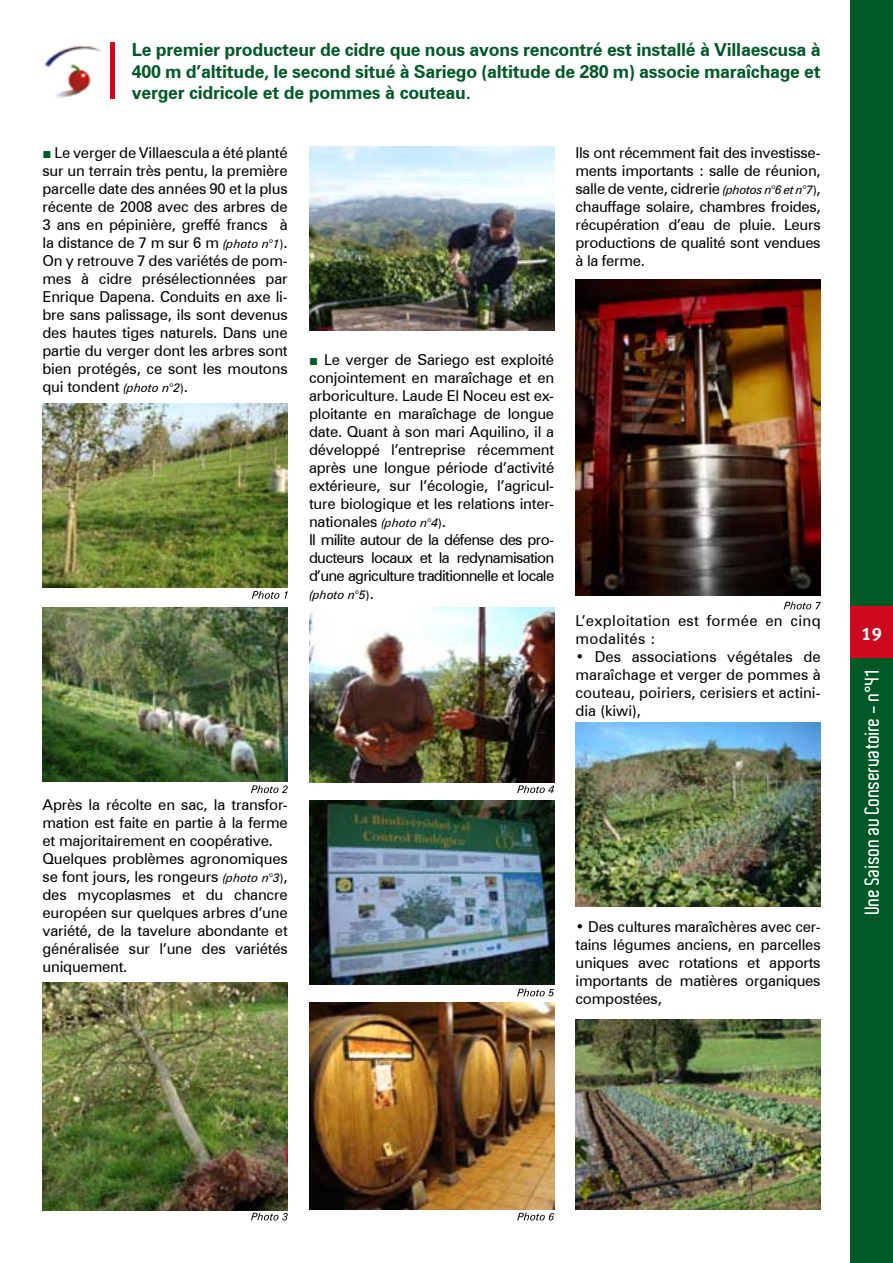
<style>
.page{position:relative;width:893px;height:1263px;background:#fff}
.page>*{position:absolute;margin:0;border:0;box-sizing:border-box;transform-origin:0 0}
.t1{font:600 19.5px "Aldo";color:#fff}
.t2{font:700 18px/21.6px "Zurich BT";letter-spacing:-.015em;color:#005827;text-align:justify}
.t3{font:18px "Meta Bold CELF Roman";color:#fff}
.t4{font:15px/18px "Zurich BT";letter-spacing:-.015em;color:#000;text-align:justify}
.t5{font:15px/18px "Zurich BT";letter-spacing:.02em;color:#000}
.t6{font:italic 12px "Zurich BT";color:#000}
.s1{font-family:"Arial";color:#005827}
.s2{font-style:italic;font-size:12px}
.s3{font-size:12px}
.s4{font-style:normal}
.s5{font-style:normal;font-size:15px}
.s6{font-family:"Futura BT";font-weight:700}
</style>
<div class="page">
<div style="left:850px;top:0;width:43px;height:1263px;background:#005827"></div>
<img style="left:44px;top:46px;width:57px;height:52px">
<hr style="left:111px;top:43px;width:4px;height:56px;background:#cd071e">
<div style="left:850px;top:606px;width:43px;height:51px;background:#cd071e"></div>
<img style="left:43px;top:404px;width:245px;height:184px">
<img style="left:43px;top:607px;width:245px;height:174px">
<img style="left:43px;top:982px;width:245px;height:229px">
<img style="left:309px;top:147px;width:245px;height:184px">
<img style="left:309px;top:607px;width:245px;height:176px">
<img style="left:309px;top:800px;width:245px;height:184px">
<img style="left:309px;top:1002px;width:245px;height:207px">
<img style="left:575px;top:279px;width:246px;height:316px">
<img style="left:575px;top:723px;width:246px;height:184px">
<img style="left:575px;top:1019px;width:246px;height:190px">
<svg style="left:252px;top:591px;width:36px;height:8px"></svg>
<svg style="left:251px;top:785px;width:37px;height:8px"></svg>
<svg style="left:251px;top:1213px;width:37px;height:7px"></svg>
<svg style="left:517px;top:989px;width:37px;height:7px"></svg>
<svg style="left:517px;top:785px;width:37px;height:8px"></svg>
<svg style="left:517px;top:1213px;width:37px;height:7px"></svg>
<svg style="left:784px;top:602px;width:37px;height:7px"></svg>
<p class="t2" style="left:132px;top:39px;width:690px">Le premier producteur de cidre que nous avons rencontré est installé à Villaescusa à 400 m d’altitude, le second situé à Sariego (altitude de 280 m) associe maraîchage et verger cidricole et de pommes à couteau.</p>
<p class="t4" style="left:43px;top:144px;width:247px"><span class="s1">■</span> Le verger de Villaescula a été planté sur un terrain très pentu, la première parcelle date des années 90 et la plus récente de 2008 avec des arbres de 3 ans en pépinière, greffé francs à la distance de 7 m sur 6 m <span class="s2">(photo n°1</span><span class="s3">)</span>.<br>On y retrouve 7 des variétés de pom&shy;mes à cidre présélectionnées par Enrique Dapena. Conduits en axe li&shy;bre sans palissage, ils sont devenus des hautes tiges naturels. Dans une partie du verger dont les arbres sont bien protégés, ce sont les moutons qui tondent <span class="s2">(photo n°2</span><span class="s3">)</span>.</p>
<p class="t4" style="left:309px;top:351px;width:247px;text-align:left"><span class="s1">■</span> Le verger de Sariego est exploité conjointement en maraîchage et en arboriculture. Laude El Noceu est ex&shy;ploitante en maraîchage de longue date. Quant à son mari Aquilino, il a développé l’entreprise récemment après une longue période d’activité extérieure, sur l’écologie, l’agricul&shy;ture biologique et les relations inter&shy;nationales <span class="s2">(photo n°4</span><span class="s3">)</span>.<br>Il milite autour de la défense des pro&shy;ducteurs locaux et la redynamisation d’une agriculture traditionnelle et locale</p>
<p class="t6" style="left:309px;top:587px;width:66px">(photo n°5<span class="s4">)</span><span class="s5">.</span></p>
<p class="t4" style="left:575px;top:144px;width:247px">Ils ont récemment fait des investisse&shy;ments importants : salle de réunion, salle de vente, cidrerie <span class="s2">(photos n°6 et n°7</span><span class="s3">)</span>, chauffage solaire, chambres froides, récupération d’eau de pluie. Leurs productions de qualité sont vendues à la ferme.</p>
<p class="t5" style="left:575px;top:612px;width:247px">L’exploitation est formée en cinq modalités :</p>
<p class="t4" style="left:575px;top:648px;width:247px"><span class="s6">•</span> Des associations végétales de maraîchage et verger de pommes à couteau, poiriers, cerisiers et actini&shy;dia (kiwi),</p>
<p class="t4" style="left:43px;top:796px;width:247px;text-align:left">Après la récolte en sac, la transfor&shy;mation est faite en partie à la ferme et majoritairement en coopérative.<br>Quelques problèmes agronomiques se font jours, les rongeurs <span class="s2">(photo n°3</span><span class="s3">)</span>, des mycoplasmes et du chancre européen sur quelques arbres d’une variété, de la tavelure abondante et généralisée sur l’une des variétés uniquement.</p>
<p class="t4" style="left:575px;top:918px;width:247px"><span class="s6">•</span> Des cultures maraîchères avec cer&shy;tains légumes anciens, en parcelles uniques avec rotations et apports importants de matières organiques compostées,</p>
<p class="t3" style="left:862px;top:623px;width:22px">19</p>
<h1 class="t1" style="left:861px;top:914px;width:246px;rotate:-90deg">Une Saison au Conservatoire - n°41</h1>
</div>
